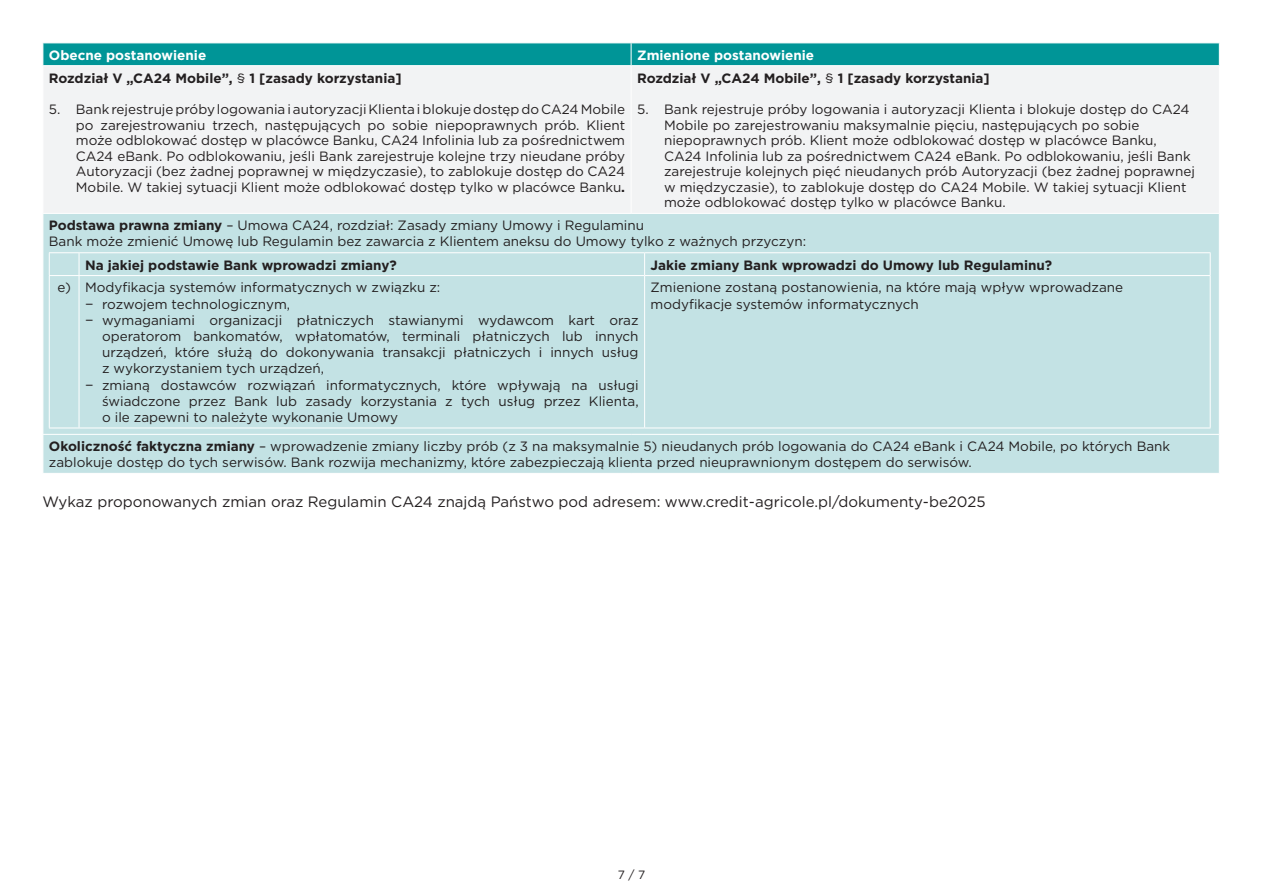
<style>
.page{position:relative;width:1263px;height:893px;background:#fff}
.page>*{position:absolute;margin:0;border:0;box-sizing:border-box;transform-origin:0 0}
.t1{font:15px "Gotham";color:#231f20}
.t2{font:13.5px/15.5px "Gotham";color:#231f20;text-align:justify}
.t3{font:700 13.5px "Gotham";color:#231f20}
.t4{font:700 13.5px "Gotham";color:#fff}
.t5{font:12px "Gotham";color:#231f20}
.s1{font-weight:400}
.s2{font-weight:700}
</style>
<div class="page">
<div style="left:44px;top:66px;width:1175px;height:147px;background:#f2f3f4"></div>
<div style="left:44px;top:214px;width:1175px;height:259px;background:#c3e2e4"></div>
<div style="left:43px;top:43px;width:1177px;height:22px;background:#009597"></div>
<hr style="left:631px;top:66px;width:1px;height:147px;background:#fff">
<hr style="left:43px;top:434px;width:588px;height:1px;background:#fff">
<hr style="left:631px;top:434px;width:589px;height:1px;background:#fff">
<hr style="left:49px;top:252px;width:30px;height:1px;background:#fff">
<svg style="left:49px;top:253px;width:1px;height:22px"></svg>
<hr style="left:79px;top:252px;width:566px;height:1px;background:#fff">
<svg style="left:79px;top:253px;width:1px;height:22px"></svg>
<hr style="left:645px;top:252px;width:565px;height:1px;background:#fff">
<svg style="left:644px;top:253px;width:1px;height:22px"></svg>
<svg style="left:1210px;top:253px;width:1px;height:22px"></svg>
<hr style="left:49px;top:275px;width:30px;height:1px;background:#fff">
<hr style="left:49px;top:276px;width:1px;height:152px;background:#fff">
<hr style="left:79px;top:275px;width:566px;height:1px;background:#fff">
<hr style="left:79px;top:276px;width:1px;height:152px;background:#fff">
<hr style="left:645px;top:275px;width:565px;height:1px;background:#fff">
<hr style="left:644px;top:276px;width:1px;height:152px;background:#fff">
<hr style="left:1210px;top:276px;width:1px;height:152px;background:#fff">
<hr style="left:49px;top:428px;width:30px;height:1px;background:#fff">
<hr style="left:79px;top:428px;width:566px;height:1px;background:#fff">
<hr style="left:645px;top:428px;width:565px;height:1px;background:#fff">
<p class="t4" style="left:49px;top:46px;width:159px">Obecne postanowienie</p>
<p class="t4" style="left:637px;top:46px;width:179px">Zmienione postanowienie</p>
<p class="t3" style="left:49px;top:69px;width:354px">Rozdział V „CA24 Mobile”, <span class="s1">§</span> 1 [zasady korzystania]</p>
<p class="t2" style="left:76px;top:101px;width:551px;text-indent:-27px">5. Bank rejestruje próby logowania i autoryzacji Klienta i blokuje dostęp do CA24 Mobile po zarejestrowaniu trzech, następujących po sobie niepoprawnych prób. Klient może odblokować dostęp w placówce Banku, CA24 Infolinia lub za pośrednictwem CA24 eBank. Po odblokowaniu, jeśli Bank zarejestruje kolejne trzy nieudane próby Autoryzacji (bez żadnej poprawnej w międzyczasie), to zablokuje dostęp do CA24<br>Mobile. W takiej sytuacji Klient może odblokować dostęp tylko w placówce Banku<span class="s2">.</span></p>
<p class="t3" style="left:637px;top:69px;width:354px">Rozdział V „CA24 Mobile”, <span class="s1">§</span> 1 [zasady korzystania]</p>
<p class="t2" style="left:664px;top:101px;width:532px;text-align:left;text-indent:-27px">5. Bank rejestruje próby logowania i autoryzacji Klienta i blokuje dostęp do CA24<br>Mobile po zarejestrowaniu maksymalnie pięciu, następujących po sobie niepoprawnych prób. Klient może odblokować dostęp w placówce Banku, CA24 Infolinia lub za pośrednictwem CA24 eBank. Po odblokowaniu, jeśli Bank zarejestruje kolejnych pięć nieudanych prób Autoryzacji (bez żadnej poprawnej w międzyczasie), to zablokuje dostęp do CA24 Mobile. W takiej sytuacji Klient może odblokować dostęp tylko w placówce Banku.</p>
<p class="t2" style="left:49px;top:217px;width:597px"><span class="s2">Podstawa prawna zmiany</span> – Umowa CA24, rozdział: Zasady zmiany Umowy i Regulaminu</p>
<p class="t2" style="left:49px;top:234px;width:759px">Bank może zmienić Umowę lub Regulamin bez zawarcia z Klientem aneksu do Umowy tylko z ważnych przyczyn:</p>
<p class="t3" style="left:85px;top:256px;width:313px">Na jakiej podstawie Bank wprowadzi zmiany?</p>
<p class="t3" style="left:651px;top:256px;width:403px">Jakie zmiany Bank wprowadzi do Umowy lub Regulaminu?</p>
<p class="t2" style="left:57px;top:280px;width:15px">e)</p>
<p class="t2" style="left:85px;top:280px;width:357px">Modyfikacja systemów informatycznych w związku z:</p>
<p class="t2" style="left:85px;top:296px;width:207px">− rozwojem technologicznym,</p>
<p class="t2" style="left:102px;top:312px;width:538px;line-height:16.2px;text-indent:-17px">− wymaganiami organizacji płatniczych stawianymi wydawcom kart oraz operatorom bankomatów, wpłatomatów, terminali płatniczych lub innych urządzeń, które służą do dokonywania transakcji płatniczych i innych usług z wykorzystaniem tych urządzeń,</p>
<p class="t2" style="left:102px;top:376px;width:538px;line-height:16.2px;text-indent:-17px">− zmianą dostawców rozwiązań informatycznych, które wpływają na usługi świadczone przez Bank lub zasady korzystania z tych usług przez Klienta, o ile zapewni to należyte wykonanie Umowy</p>
<p class="t2" style="left:651px;top:279px;width:474px;line-height:16.2px">Zmienione zostaną postanowienia, na które mają wpływ wprowadzane modyfikacje systemów informatycznych</p>
<p class="t2" style="left:49px;top:438px;width:1123px;line-height:16.2px"><span class="s2">Okoliczność faktyczna zmiany</span> – wprowadzenie zmiany liczby prób (z 3 na maksymalnie 5) nieudanych prób logowania do CA24 eBank i CA24 Mobile, po których Bank zablokuje dostęp do tych serwisów. Bank rozwija mechanizmy, które zabezpieczają klienta przed nieuprawnionym dostępem do serwisów.</p>
<p class="t1" style="left:43px;top:493px;width:944px">Wykaz proponowanych zmian oraz Regulamin CA24 znajdą Państwo pod adresem: www.credit-agricole.pl/dokumenty-be2025</p>
<p class="t5" style="left:618px;top:867px;width:29px">7 / 7</p>
</div>
